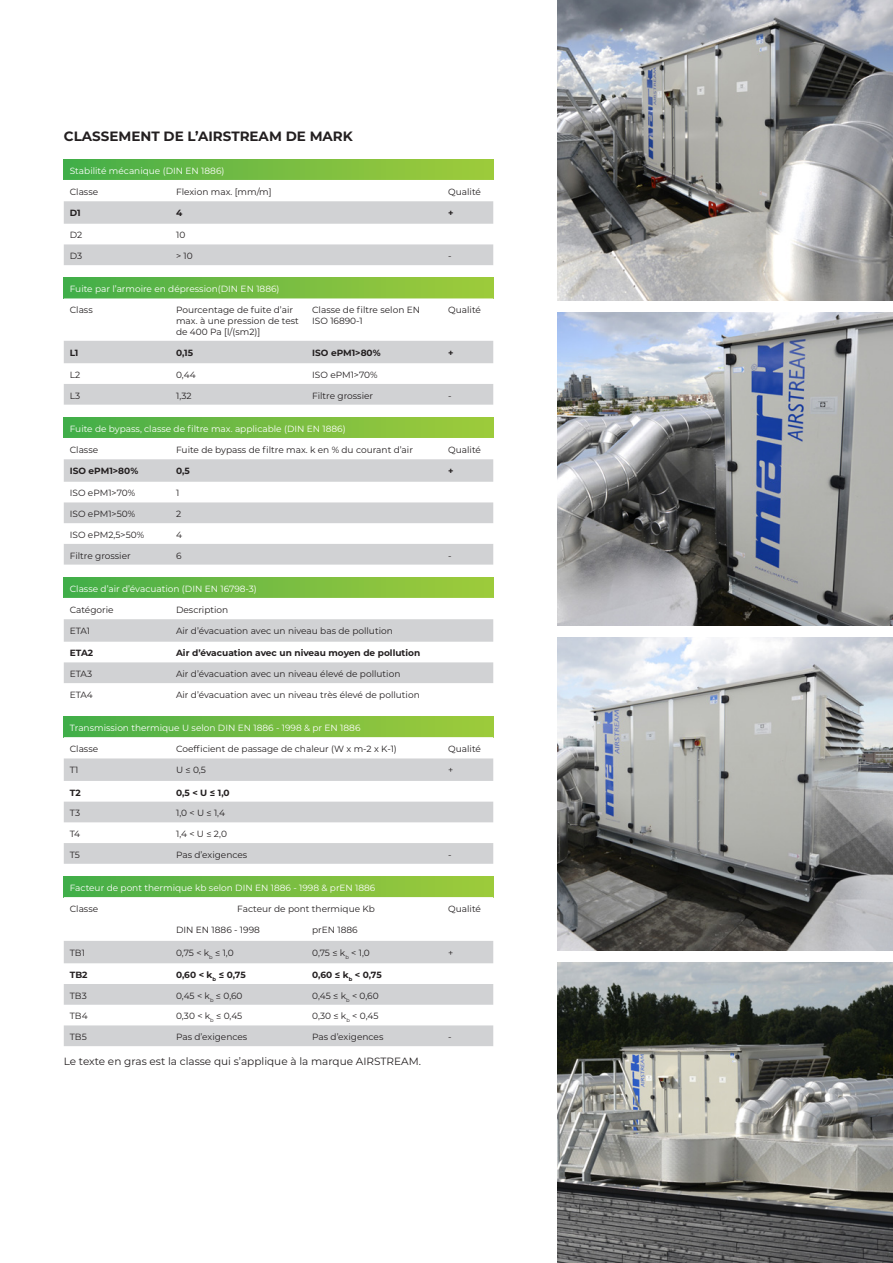
<style>
.page{position:relative;width:893px;height:1263px;background:#fff}
.page>*{position:absolute;margin:0;border:0;box-sizing:border-box;transform-origin:0 0}
.t1{font:700 13.5px "Montserrat";color:#231f20}
.t2{font:10.5px "Montserrat";color:#231f20}
.t3{font:9px/10.8px "Montserrat";color:#231f20}
.t4{font:9px "Montserrat";color:#fff}
.t5{font:700 9px "Montserrat";color:#231f20}
</style>
<div class="page">
<div style="left:64px;top:159px;width:429px;height:21px;background:linear-gradient(to right,#46ae49,#a3cb3b)"></div>
<svg style="left:64px;top:201px;width:429px;height:64px"></svg>
<div style="left:64px;top:278px;width:429px;height:20px;background:linear-gradient(to right,#46ae49,#a3cb3b)"></div>
<svg style="left:64px;top:298px;width:429px;height:107px"></svg>
<div style="left:64px;top:417px;width:429px;height:21px;background:linear-gradient(to right,#46ae49,#a3cb3b)"></div>
<svg style="left:64px;top:459px;width:429px;height:106px;fill:#d1d2d4"></svg>
<div style="left:64px;top:577px;width:429px;height:21px;background:linear-gradient(to right,#46ae49,#a3cb3b)"></div>
<svg style="left:64px;top:619px;width:429px;height:64px"></svg>
<div style="left:64px;top:716px;width:429px;height:21px;background:linear-gradient(to right,#46ae49,#a3cb3b)"></div>
<svg style="left:64px;top:737px;width:429px;height:1px"></svg>
<svg style="left:64px;top:758px;width:429px;height:106px;fill:#d1d2d4"></svg>
<div style="left:64px;top:876px;width:429px;height:21px;background:linear-gradient(to right,#46ae49,#a3cb3b)"></div>
<svg style="left:64px;top:897px;width:429px;height:1px"></svg>
<svg style="left:64px;top:941px;width:429px;height:105px"></svg>
<img style="left:557px;top:312px;width:336px;height:313px">
<img style="left:557px;top:637px;width:336px;height:314px">
<img style="left:557px;top:962px;width:336px;height:301px">
<img style="left:557px;top:0;width:336px;height:300px">
<p class="t1" style="left:64px;top:126px;width:291px">CLASSEMENT DE L’AIRSTREAM DE MARK</p>
<p class="t4" style="left:70px;top:165px;width:156px">Stabilité mécanique (DIN EN 1886)</p>
<p class="t3" style="left:70px;top:186px;width:30px">Classe</p>
<p class="t3" style="left:176px;top:186px;width:97px">Flexion max. [mm/m]</p>
<p class="t3" style="left:448px;top:186px;width:34px">Qualité</p>
<p class="t5" style="left:70px;top:206px;width:12px">D1</p>
<p class="t5" style="left:176px;top:206px;width:8px">4</p>
<p class="t5" style="left:448px;top:206px;width:7px">+</p>
<p class="t3" style="left:70px;top:230px;width:14px">D2</p>
<p class="t3" style="left:176px;top:230px;width:11px">10</p>
<p class="t3" style="left:70px;top:250px;width:14px">D3</p>
<p class="t3" style="left:176px;top:250px;width:18px">&gt; 10</p>
<p class="t3" style="left:448px;top:250px;width:5px">-</p>
<p class="t4" style="left:70px;top:283px;width:211px">Fuite par l’armoire en dépression(DIN EN 1886)</p>
<p class="t3" style="left:70px;top:304px;width:25px">Class</p>
<p class="t3" style="left:176px;top:304px;width:124px">Pourcentage de fuite d’air max. à une pression de test de 400 Pa [l/(sm2)]</p>
<p class="t3" style="left:312px;top:304px;width:109px">Classe de filtre selon EN<br>ISO 16890-1</p>
<p class="t3" style="left:448px;top:304px;width:34px">Qualité</p>
<p class="t5" style="left:70px;top:346px;width:10px">L1</p>
<p class="t5" style="left:176px;top:346px;width:19px">0,15</p>
<p class="t5" style="left:312px;top:346px;width:70px">ISO ePM1&gt;80%</p>
<p class="t5" style="left:448px;top:346px;width:7px">+</p>
<p class="t3" style="left:70px;top:369px;width:12px">L2</p>
<p class="t3" style="left:176px;top:369px;width:21px">0,44</p>
<p class="t3" style="left:312px;top:369px;width:67px">ISO ePM1&gt;70%</p>
<p class="t3" style="left:70px;top:390px;width:12px">L3</p>
<p class="t3" style="left:176px;top:390px;width:17px">1,32</p>
<p class="t3" style="left:312px;top:390px;width:62px">Filtre grossier</p>
<p class="t3" style="left:448px;top:390px;width:5px">-</p>
<p class="t4" style="left:70px;top:423px;width:277px">Fuite de bypass, classe de filtre max. applicable (DIN EN 1886)</p>
<p class="t3" style="left:70px;top:444px;width:30px">Classe</p>
<p class="t3" style="left:176px;top:444px;width:238px">Fuite de bypass de filtre max. k en % du courant d’air</p>
<p class="t3" style="left:448px;top:444px;width:34px">Qualité</p>
<p class="t5" style="left:70px;top:464px;width:70px">ISO ePM1&gt;80%</p>
<p class="t5" style="left:176px;top:464px;width:15px">0,5</p>
<p class="t5" style="left:448px;top:464px;width:7px">+</p>
<p class="t3" style="left:70px;top:487px;width:67px">ISO ePM1&gt;70%</p>
<p class="t3" style="left:176px;top:487px;width:5px">1</p>
<p class="t3" style="left:70px;top:508px;width:67px">ISO ePM1&gt;50%</p>
<p class="t3" style="left:176px;top:508px;width:7px">2</p>
<p class="t3" style="left:70px;top:529px;width:76px">ISO ePM2,5&gt;50%</p>
<p class="t3" style="left:176px;top:529px;width:7px">4</p>
<p class="t3" style="left:70px;top:550px;width:62px">Filtre grossier</p>
<p class="t3" style="left:176px;top:550px;width:7px">6</p>
<p class="t3" style="left:448px;top:550px;width:5px">-</p>
<p class="t4" style="left:70px;top:582px;width:189px">Classe d’air d’évacuation (DIN EN 16798-3)</p>
<p class="t3" style="left:70px;top:604px;width:45px">Catégorie</p>
<p class="t3" style="left:176px;top:604px;width:54px">Description</p>
<p class="t3" style="left:70px;top:625px;width:22px">ETA1</p>
<p class="t3" style="left:176px;top:625px;width:218px">Air d’évacuation avec un niveau bas de pollution</p>
<p class="t5" style="left:70px;top:647px;width:25px">ETA2</p>
<p class="t5" style="left:176px;top:647px;width:246px">Air d’évacuation avec un niveau moyen de pollution</p>
<p class="t3" style="left:70px;top:668px;width:24px">ETA3</p>
<p class="t3" style="left:176px;top:668px;width:226px">Air d’évacuation avec un niveau élevé de pollution</p>
<p class="t3" style="left:70px;top:689px;width:25px">ETA4</p>
<p class="t3" style="left:176px;top:689px;width:245px">Air d’évacuation avec un niveau très élevé de pollution</p>
<p class="t4" style="left:70px;top:722px;width:292px">Transmission thermique U selon DIN EN 1886 - 1998 &amp; pr EN 1886</p>
<p class="t3" style="left:70px;top:743px;width:30px">Classe</p>
<p class="t3" style="left:176px;top:743px;width:222px">Coefficient de passage de chaleur (W x m-2 x K-1)</p>
<p class="t3" style="left:448px;top:743px;width:34px">Qualité</p>
<p class="t3" style="left:70px;top:764px;width:10px">T1</p>
<p class="t3" style="left:176px;top:764px;width:31px">U ≤ 0,5</p>
<p class="t3" style="left:448px;top:764px;width:7px">+</p>
<p class="t5" style="left:70px;top:786px;width:13px">T2</p>
<p class="t5" style="left:176px;top:786px;width:55px">0,5 &lt; U ≤ 1,0</p>
<p class="t3" style="left:70px;top:807px;width:12px">T3</p>
<p class="t3" style="left:176px;top:807px;width:50px">1,0 &lt; U ≤ 1,4</p>
<p class="t3" style="left:70px;top:828px;width:12px">T4</p>
<p class="t3" style="left:176px;top:828px;width:52px">1,4 &lt; U ≤ 2,0</p>
<p class="t3" style="left:70px;top:849px;width:12px">T5</p>
<p class="t3" style="left:176px;top:849px;width:73px">Pas d’exigences</p>
<p class="t3" style="left:448px;top:849px;width:5px">-</p>
<p class="t4" style="left:70px;top:882px;width:307px">Facteur de pont thermique kb selon DIN EN 1886 - 1998 &amp; prEN 1886</p>
<p class="t3" style="left:70px;top:903px;width:30px">Classe</p>
<p class="t3" style="left:237px;top:903px;width:139px">Facteur de pont thermique Kb</p>
<p class="t3" style="left:448px;top:903px;width:34px">Qualité</p>
<p class="t3" style="left:176px;top:924px;width:85px">DIN EN 1886 - 1998</p>
<p class="t3" style="left:312px;top:924px;width:47px">prEN 1886</p>
<p class="t3" style="left:70px;top:947px;width:17px">TB1</p>
<p class="t3" style="left:176px;top:947px;width:59px">0,75 &lt; k<sub>b</sub> ≤ 1,0</p>
<p class="t3" style="left:312px;top:947px;width:59px">0,75 ≤ k<sub>b</sub> &lt; 1,0</p>
<p class="t3" style="left:448px;top:947px;width:7px">+</p>
<p class="t5" style="left:70px;top:968px;width:19px">TB2</p>
<p class="t5" style="left:176px;top:968px;width:71px">0,60 &lt; k<sub>b</sub> ≤ 0,75</p>
<p class="t5" style="left:312px;top:968px;width:71px">0,60 ≤ k<sub>b</sub> &lt; 0,75</p>
<p class="t3" style="left:70px;top:990px;width:19px">TB3</p>
<p class="t3" style="left:176px;top:990px;width:68px">0,45 &lt; k<sub>b</sub> ≤ 0,60</p>
<p class="t3" style="left:312px;top:990px;width:68px">0,45 ≤ k<sub>b</sub> &lt; 0,60</p>
<p class="t3" style="left:70px;top:1010px;width:19px">TB4</p>
<p class="t3" style="left:176px;top:1010px;width:68px">0,30 &lt; k<sub>b</sub> ≤ 0,45</p>
<p class="t3" style="left:312px;top:1010px;width:68px">0,30 ≤ k<sub>b</sub> &lt; 0,45</p>
<p class="t3" style="left:70px;top:1031px;width:19px">TB5</p>
<p class="t3" style="left:176px;top:1031px;width:73px">Pas d’exigences</p>
<p class="t3" style="left:312px;top:1031px;width:73px">Pas d’exigences</p>
<p class="t3" style="left:448px;top:1031px;width:5px">-</p>
<p class="t2" style="left:64px;top:1054px;width:359px">Le texte en gras est la classe qui s’applique à la marque AIRSTREAM.</p>
</div>
